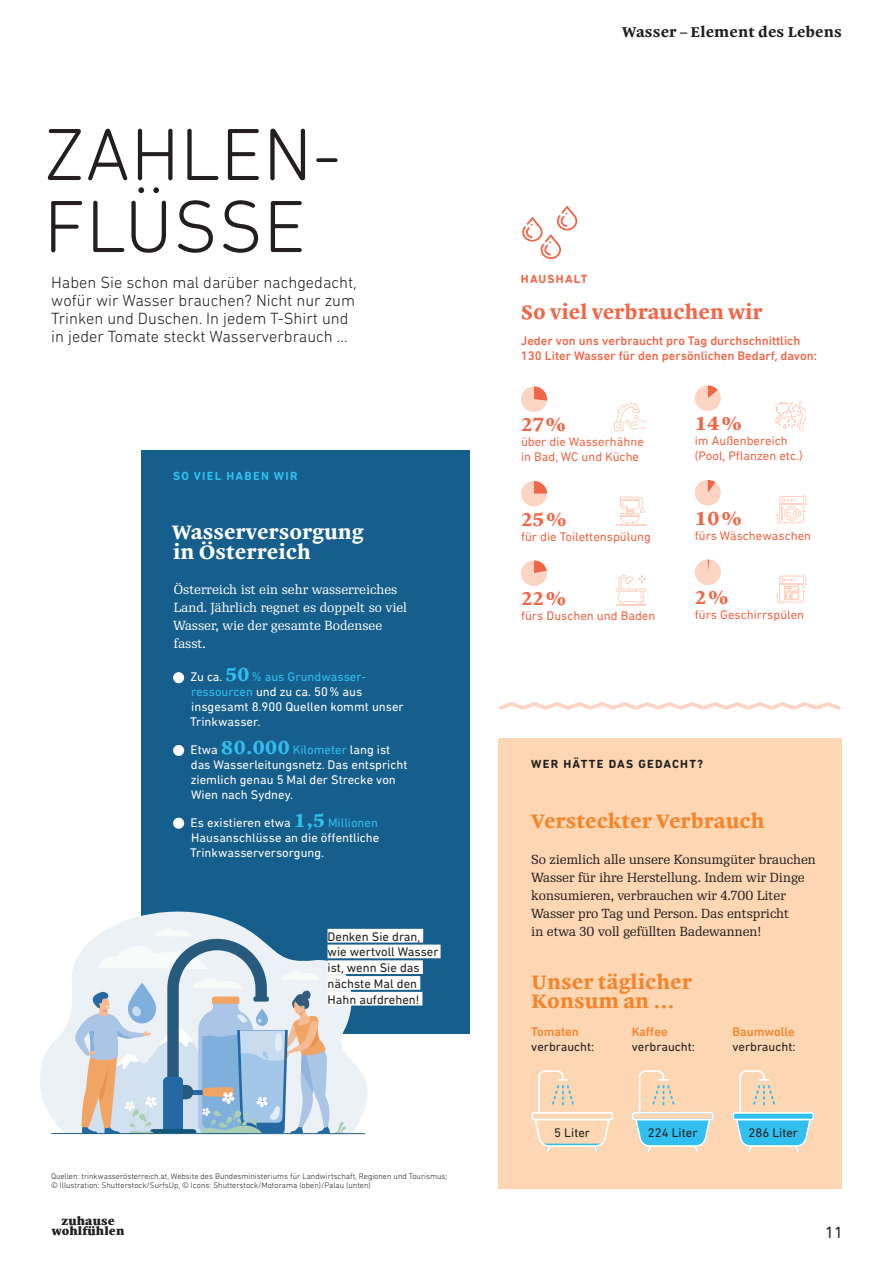
<style>
.page{position:relative;width:893px;height:1263px;background:#fff}
.page>*{position:absolute;margin:0;border:0;box-sizing:border-box;transform-origin:0 0}
.t1{font:300 75px/72px "DIN Next Rounded LT Pro";letter-spacing:.01em;color:#231f20}
.t2{font:700 19.5px/19.5px "Malabar LTW02";color:#f5842a}
.t3{font:700 19.5px "Malabar LTW02";color:#f26648}
.t4{font:700 19.5px/19.5px "Malabar LTW02";color:#fff}
.t5{font:300 16.5px/18px "DIN Next Rounded LT Pro";color:#231f20}
.t6{font:16.5px "DIN Next Rounded LT Pro";color:#231f20}
.t7{font:700 14.25px "Malabar LTW02";letter-spacing:.01em;color:#231f20}
.t8{font:12.75px/15px "DIN Next Rounded LT Pro";color:#fff}
.t9{font:12.75px/18px "Re Public";color:#231f20}
.t10{font:12.75px/15px "DIN Next Rounded LT Pro";color:#f26648}
.t11{font:12.75px/15.8px "DIN Next Rounded LT Pro";color:#231f20}
.t12{font:12.75px/18px "Re Public";color:#fff}
.t13{font:500 12.75px/15px "DIN Next Rounded LT Pro";color:#f26648}
.t14{font:500 12.75px "DIN Next Rounded LT Pro";color:#f5842a}
.t15{font:700 12px "DIN Next Rounded LT Pro";letter-spacing:.1em;color:#231f20}
.t16{font:700 12px "DIN Next Rounded LT Pro";letter-spacing:.1em;color:#30bfef}
.t17{font:700 12px "DIN Next Rounded LT Pro";letter-spacing:.1em;color:#f26648}
.t18{font:800 11.1px/10.2px "Malabar LTW02";letter-spacing:.01em;color:#231f20;text-align:center}
.t19{font:300 8.25px/9px "DIN Next Rounded LT Pro";color:#231f20}
.s1{font-family:"Malabar LTW02";font-weight:700;font-size:19.5px;color:#30bfef}
.s2{color:#30bfef}
</style>
<div class="page">
<div style="left:141px;top:450px;width:328px;height:583px;background:#165e8c"></div>
<div style="left:499px;top:738px;width:343px;height:450px;background:#fdd6b4"></div>
<svg style="left:498px;top:702px;width:343px;height:8px"></svg>
<div style="left:173px;top:672px;width:11px;height:11px;background:#fff;border-radius:50%"></div>
<div style="left:173px;top:745px;width:11px;height:11px;background:#fff;border-radius:50%"></div>
<div style="left:173px;top:818px;width:11px;height:11px;background:#fff;border-radius:50%"></div>
<svg style="left:521px;top:386px;width:26px;height:26px"></svg>
<svg style="left:521px;top:481px;width:26px;height:25px"></svg>
<svg style="left:521px;top:560px;width:26px;height:26px"></svg>
<svg style="left:614px;top:402px;width:32px;height:29px"></svg>
<svg style="left:617px;top:496px;width:29px;height:30px"></svg>
<svg style="left:616px;top:575px;width:30px;height:30px"></svg>
<svg style="left:522px;top:205px;width:55px;height:54px"></svg>
<svg style="left:694px;top:385px;width:27px;height:26px"></svg>
<svg style="left:694px;top:480px;width:27px;height:26px"></svg>
<svg style="left:694px;top:559px;width:27px;height:26px"></svg>
<svg style="left:775px;top:400px;width:31px;height:30px"></svg>
<svg style="left:777px;top:494px;width:29px;height:31px"></svg>
<svg style="left:777px;top:574px;width:29px;height:30px"></svg>
<svg style="left:531px;top:1070px;width:82px;height:82px"></svg>
<svg style="left:632px;top:1070px;width:82px;height:82px"></svg>
<svg style="left:732px;top:1070px;width:82px;height:82px"></svg>
<svg style="left:40px;top:911px;width:358px;height:223px"></svg>
<svg style="left:74px;top:923px;width:273px;height:210px"></svg>
<hr style="left:51px;top:1133px;width:314px;height:1px;background:#13577c">
<div style="left:328px;top:929px;width:95px;height:13px;background:#fff"></div>
<div style="left:328px;top:944px;width:113px;height:14px;background:#fff"></div>
<div style="left:328px;top:960px;width:95px;height:14px;background:#fff"></div>
<div style="left:328px;top:976px;width:92px;height:14px;background:#fff"></div>
<div style="left:328px;top:992px;width:94px;height:13px;background:#fff"></div>
<h1 class="t1" style="left:44px;top:118px;width:298px">ZAHLEN-<br>FLÜSSE</h1>
<p class="t5" style="left:51px;top:273px;width:307px">Haben Sie schon mal darüber nachgedacht, wofür wir Wasser brauchen? Nicht nur zum Trinken und Duschen. In jedem T-Shirt und in jeder Tomate steckt Wasserverbrauch ...</p>
<p class="t16" style="left:173px;top:469px;width:126px">SO VIEL HABEN WIR</p>
<h2 class="t4" style="left:172px;top:522px;width:193px">Wasserversorgung in Österreich</h2>
<p class="t12" style="left:173px;top:580px;width:236px">Österreich ist ein sehr wasserreiches<br>Land. Jährlich regnet es doppelt so viel<br>Wasser, wie der gesamte Bodensee fasst.</p>
<p class="t8" style="left:190px;top:669px;width:215px">Zu ca. <span class="s1">50</span> <span class="s2">% aus Grundwasser&shy;ressourcen</span> und zu ca. 50% aus insgesamt 8.900 Quellen kommt unser<br>Trinkwasser.</p>
<p class="t8" style="left:191px;top:742px;width:218px">Etwa <span class="s1">80.000</span> <span class="s2">Kilometer</span> lang ist das Wasserleitungsnetz. Das entspricht ziemlich genau 5 Mal der Strecke von<br>Wien nach Sydney.</p>
<p class="t8" style="left:190px;top:815px;width:191px;text-align:justify">Es existieren etwa <span class="s1">1,5</span> <span class="s2">Millionen </span>Hausanschlüsse an die öffentliche Trinkwasserversorgung.</p>
<p class="t11" style="left:328px;top:928px;width:113px">Denken Sie dran, wie wertvoll Wasser ist, wenn Sie das nächste Mal den<br>Hahn aufdrehen!</p>
<p class="t19" style="left:51px;top:1172px;width:398px">Quellen: trinkwasserösterreich.at, Website des Bundesministeriums für Landwirtschaft, Regionen und Tourismus; © Illustration: Shutterstock/SurfsUp, © Icons: Shutterstock/Motorama (oben)/Palau (unten)</p>
<p class="t18" style="left:52px;top:1215px;width:74px">zuhause wohlfühlen</p>
<p class="t7" style="left:622px;top:21px;width:221px">Wasser – Element des Lebens</p>
<p class="t17" style="left:521px;top:272px;width:68px">HAUSHALT</p>
<h2 class="t3" style="left:521px;top:299px;width:243px">So viel verbrauchen wir</h2>
<p class="t13" style="left:521px;top:333px;width:298px">Jeder von uns verbraucht pro Tag durchschnittlich<br>130 Liter Wasser für den persönlichen Bedarf, davon:</p>
<h2 class="t3" style="left:521px;top:411px;width:46px">27%</h2>
<p class="t10" style="left:521px;top:434px;width:124px">über die Wasserhähne in Bad, WC und Küche</p>
<h2 class="t3" style="left:695px;top:410px;width:48px">14%</h2>
<p class="t10" style="left:695px;top:433px;width:109px">im Außenbereich (Pool, Pflanzen etc.)</p>
<h2 class="t3" style="left:521px;top:505px;width:47px">25%</h2>
<p class="t10" style="left:521px;top:529px;width:131px">für die Toilettenspülung</p>
<h2 class="t3" style="left:695px;top:504px;width:48px">10%</h2>
<p class="t10" style="left:695px;top:528px;width:118px">fürs Wäschewaschen</p>
<h2 class="t3" style="left:521px;top:585px;width:47px">22%</h2>
<p class="t10" style="left:521px;top:608px;width:136px">fürs Duschen und Baden</p>
<h2 class="t3" style="left:695px;top:584px;width:35px">2%</h2>
<p class="t10" style="left:695px;top:607px;width:111px">fürs Geschirrspülen</p>
<p class="t15" style="left:531px;top:757px;width:173px">WER HÄTTE DAS GEDACHT?</p>
<h2 class="t2" style="left:531px;top:811px;width:235px">Versteckter Verbrauch</h2>
<p class="t9" style="left:531px;top:850px;width:286px">So ziemlich alle unsere Konsumgüter brauchen Wasser für ihre Herstellung. Indem wir Dinge konsumieren, verbrauchen wir 4.700 -Liter Wasser pro Tag und Person. Das entspricht<br>in etwa 30 voll gefüllten Badewannen!</p>
<h2 class="t2" style="left:531px;top:971px;width:162px">Unser täglicher<br>Konsum an ...</h2>
<p class="t14" style="left:531px;top:1024px;width:49px">Tomaten</p>
<p class="t11" style="left:531px;top:1038px;width:65px">verbraucht:</p>
<p class="t14" style="left:632px;top:1024px;width:37px">Kaffee</p>
<p class="t11" style="left:632px;top:1038px;width:65px">verbraucht:</p>
<p class="t14" style="left:732px;top:1024px;width:64px">Baumwolle</p>
<p class="t11" style="left:732px;top:1038px;width:65px">verbraucht:</p>
<p class="t11" style="left:554px;top:1124px;width:37px">5 Liter</p>
<p class="t11" style="left:648px;top:1124px;width:51px">224 Liter</p>
<p class="t11" style="left:748px;top:1124px;width:51px">286 Liter</p>
<p class="t6" style="left:825px;top:1223px;width:19px">11</p>
</div>
